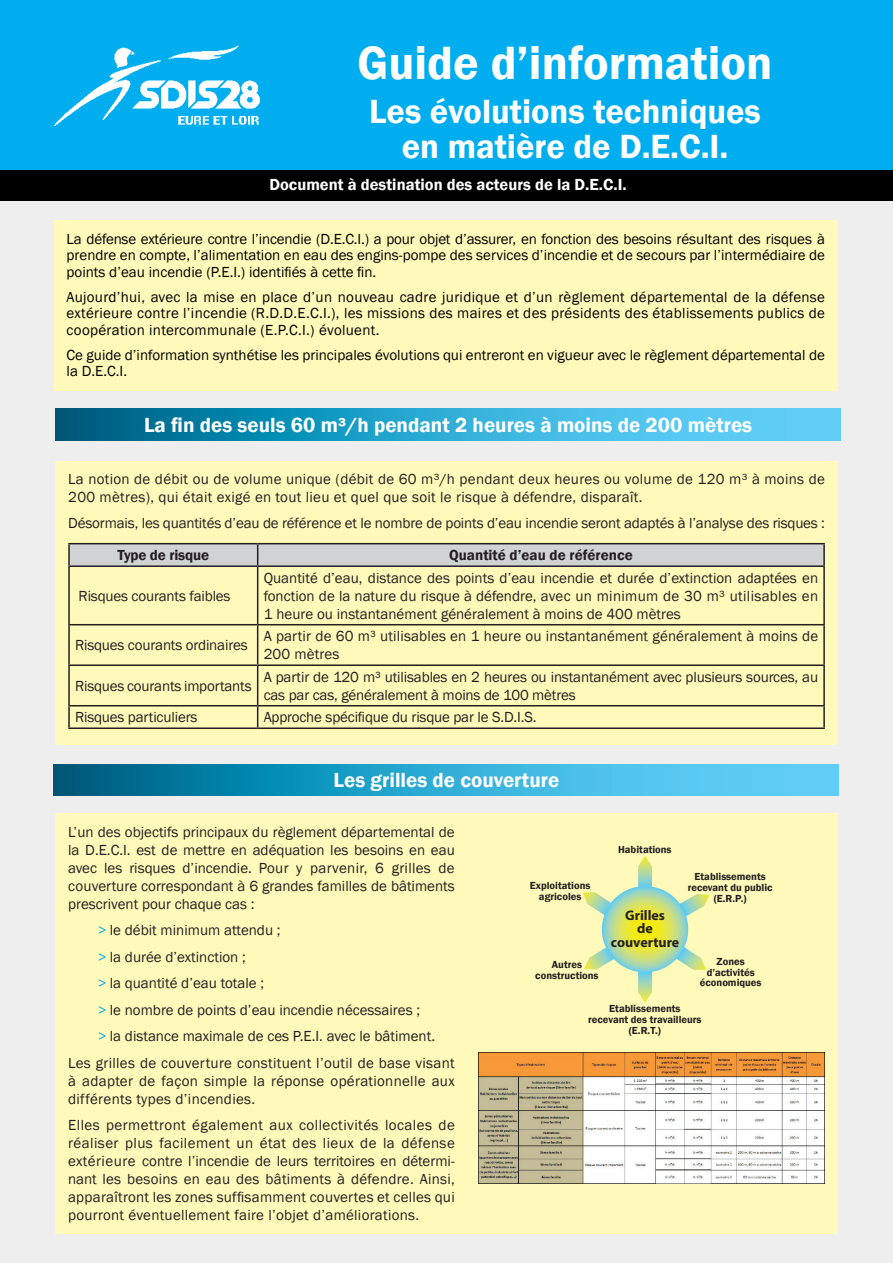
<style>
.page{position:relative;width:893px;height:1263px;background:#fff}
.page>*{position:absolute;margin:0;border:0;box-sizing:border-box;transform-origin:0 0}
.t1{font:600 48px "Franklin Gothic";color:#fff}
.t2{font:600 34.5px/35.2px "Franklin Gothic";color:#fff;text-align:center}
.t3{font:600 21px "Franklin Gothic";color:#fff}
.t4{font:600 16.5px "Franklin Gothic";color:#fff}
.t5{font:15px/18px "Franklin Gothic";color:#231f20;text-align:justify}
.t6{font:15px/16.5px "Franklin Gothic";color:#000;text-align:justify}
.t7{font:15px/18px "Franklin Gothic";letter-spacing:.02em;color:#231f20}
.t8{font:600 15px "Franklin Gothic";color:#231f20}
.t9{font:700 13.95px/13.4px "Myriad Pro";color:#231f20;text-align:center}
.t10{font:600 10.5px/10.6px "Franklin Gothic";color:#231f20;text-align:center}
.s1{color:#00aeef}
</style>
<div class="page">
<div style="left:0;top:0;width:893px;height:170px;background:#00aeef"></div>
<div style="left:0;top:171px;width:893px;height:31px;background:#000"></div>
<div style="left:0;top:202px;width:893px;height:1061px;background:#eeeeef"></div>
<div style="left:56px;top:461px;width:782px;height:284px;background:#fff9ba"></div>
<hr style="left:68px;top:543px;width:190px;height:1px;background:#231f20">
<hr style="left:68px;top:544px;width:2px;height:21px;background:#231f20">
<hr style="left:258px;top:543px;width:567px;height:1px;background:#231f20">
<div style="left:69px;top:544px;width:754px;height:21px;background:#d1d2d4"></div>
<hr style="left:823px;top:544px;width:2px;height:21px;background:#231f20">
<hr style="left:68px;top:565px;width:190px;height:2px;background:#231f20">
<hr style="left:68px;top:567px;width:2px;height:57px;background:#231f20">
<hr style="left:258px;top:565px;width:567px;height:2px;background:#231f20">
<hr style="left:257px;top:567px;width:1px;height:57px;background:#231f20">
<hr style="left:823px;top:567px;width:2px;height:57px;background:#231f20">
<hr style="left:68px;top:624px;width:190px;height:1px;background:#231f20">
<hr style="left:68px;top:625px;width:2px;height:39px;background:#231f20">
<hr style="left:258px;top:624px;width:567px;height:1px;background:#231f20">
<hr style="left:257px;top:625px;width:1px;height:39px;background:#231f20">
<hr style="left:823px;top:625px;width:2px;height:39px;background:#231f20">
<hr style="left:68px;top:664px;width:190px;height:2px;background:#231f20">
<hr style="left:68px;top:666px;width:2px;height:39px;background:#231f20">
<hr style="left:258px;top:664px;width:567px;height:2px;background:#231f20">
<hr style="left:257px;top:666px;width:1px;height:39px;background:#231f20">
<hr style="left:823px;top:666px;width:2px;height:39px;background:#231f20">
<hr style="left:68px;top:705px;width:190px;height:1px;background:#231f20">
<hr style="left:68px;top:706px;width:2px;height:21px;background:#231f20">
<hr style="left:258px;top:705px;width:567px;height:1px;background:#231f20">
<svg style="left:257px;top:706px;width:1px;height:21px"></svg>
<hr style="left:823px;top:706px;width:2px;height:21px;background:#231f20">
<hr style="left:68px;top:727px;width:190px;height:2px;background:#231f20">
<hr style="left:258px;top:727px;width:567px;height:2px;background:#231f20">
<img style="left:54px;top:46px;width:205px;height:79px">
<div style="left:54px;top:220px;width:784px;height:170px;background:#fff9ba"></div>
<svg style="left:56px;top:409px;width:785px;height:31px;background:#2da4cb"></svg>
<div style="left:55px;top:813px;width:782px;height:421px;background:#fff9ba"></div>
<svg style="left:54px;top:764px;width:785px;height:31px;background:#2da4cb"></svg>
<svg style="left:602px;top:886px;width:86px;height:86px;background:#c2dd7b"></svg>
<svg style="left:679px;top:894px;width:31px;height:22px"></svg>
<svg style="left:638px;top:856px;width:14px;height:31px"></svg>
<svg style="left:638px;top:972px;width:14px;height:30px"></svg>
<svg style="left:676px;top:947px;width:30px;height:23px"></svg>
<svg style="left:584px;top:947px;width:30px;height:22px"></svg>
<svg style="left:583px;top:892px;width:29px;height:23px"></svg>
<img style="left:478px;top:1053px;width:347px;height:130px">
<h1 class="t1" style="left:358px;top:33px;width:416px">Guide d’information</h1>
<h2 class="t2" style="left:369px;top:94px;width:393px">Les évolutions techniques en matière de D.E.C.I.</h2>
<p class="t4" style="left:269px;top:174px;width:359px">Document à destination des acteurs de la D.E.C.I.</p>
<p class="t6" style="left:67px;top:231px;width:760px">La défense extérieure contre l’incendie (D.E.C.I.) a pour objet d’assurer, en fonction des besoins résultant des risques à prendre en compte, l’alimentation en eau des engins-pompe des services d’incendie et de secours par l’intermédiaire de points d’eau incendie (P.E.I.) identifiés à cette fin.</p>
<p class="t6" style="left:67px;top:289px;width:760px">Aujourd’hui, avec la mise en place d’un nouveau cadre juridique et d’un règlement départemental de la défense extérieure contre l’incendie (R.D.D.E.C.I.), les missions des maires et des présidents des établissements publics de coopération intercommunale (E.P.C.I.) évoluent.</p>
<p class="t6" style="left:67px;top:347px;width:760px">Ce guide d’information synthétise les principales évolutions qui entreront en vigueur avec le règlement départemental de la D.E.C.I.</p>
<h3 class="t3" style="left:144px;top:412px;width:610px">La fin des seuls 60 m³/h pendant 2 heures à moins de 200 mètres</h3>
<p class="t7" style="left:68px;top:470px;width:758px">La notion de débit ou de volume unique (débit de 60 m³/h pendant deux heures ou volume de 120 m³ à moins de<br>200 mètres), qui était exigé en tout lieu et quel que soit le risque à défendre, disparaît.</p>
<p class="t5" style="left:68px;top:515px;width:758px">Désormais, les quantités d’eau de référence et le nombre de points d’eau incendie seront adaptés à l’analyse des risques :</p>
<p class="t8" style="left:118px;top:546px;width:93px">Type de risque</p>
<p class="t8" style="left:449px;top:546px;width:185px">Quantité d’eau de référence</p>
<p class="t5" style="left:79px;top:587px;width:153px">Risques courants faibles</p>
<p class="t5" style="left:264px;top:569px;width:556px">Quantité d’eau, distance des points d’eau incendie et durée d’extinction adaptées en fonction de la nature du risque à défendre, avec un minimum de 30 m³ utilisables en 1 heure ou instantanément généralement à moins de 400 mètres</p>
<p class="t5" style="left:75px;top:636px;width:174px">Risques courants ordinaires</p>
<p class="t5" style="left:264px;top:627px;width:556px">A partir de 60 m³ utilisables en 1 heure ou instantanément généralement à moins de<br>200 mètres</p>
<p class="t5" style="left:75px;top:677px;width:178px">Risques courants importants</p>
<p class="t5" style="left:264px;top:668px;width:556px">A partir de 120 m³ utilisables en 2 heures ou instantanément avec plusieurs sources, au cas par cas, généralement à moins de 100 mètres</p>
<p class="t5" style="left:75px;top:708px;width:124px">Risques particuliers</p>
<p class="t5" style="left:264px;top:708px;width:274px">Approche spécifique du risque par le S.D.I.S.</p>
<h3 class="t3" style="left:334px;top:767px;width:227px">Les grilles de couverture</h3>
<p class="t5" style="left:68px;top:823px;width:388px">L’un des objectifs principaux du règlement départemental de la D.E.C.I. est de mettre en adéquation les besoins en eau avec les risques d’incendie. Pour y parvenir, 6 grilles de couverture correspondant à 6 grandes familles de bâtiments prescrivent pour chaque cas :</p>
<p class="t5" style="left:98px;top:921px;width:184px"><span class="s1">&gt;</span> le débit minimum attendu ;</p>
<p class="t5" style="left:98px;top:948px;width:149px"><span class="s1">&gt;</span> la durée d’extinction ;</p>
<p class="t5" style="left:98px;top:975px;width:168px"><span class="s1">&gt;</span> la quantité d’eau totale ;</p>
<p class="t5" style="left:98px;top:1001px;width:324px"><span class="s1">&gt;</span> le nombre de points d’eau incendie nécessaires ;</p>
<p class="t5" style="left:98px;top:1028px;width:339px"><span class="s1">&gt;</span> la distance maximale de ces P.E.I. avec le bâtiment.</p>
<p class="t7" style="left:68px;top:1054px;width:388px">Les grilles de couverture constituent l’outil de base visant</p>
<p class="t7" style="left:68px;top:1072px;width:388px">à adapter de façon simple la réponse opérationnelle aux différents types d’incendies.</p>
<p class="t5" style="left:68px;top:1117px;width:388px">Elles permettront également aux collectivités locales de réaliser plus facilement un état des lieux de la défense extérieure contre l’incendie de leurs territoires en détermi&shy;nant les besoins en eau des bâtiments à défendre. Ainsi, apparaîtront les zones suffisamment couvertes et celles qui pourront éventuellement faire l’objet d’améliorations.</p>
<p class="t10" style="left:530px;top:880px;width:62px">Exploitations agricoles</p>
<p class="t10" style="left:618px;top:844px;width:55px">Habitations</p>
<p class="t9" style="left:611px;top:908px;width:70px">Grilles<br>de couverture</p>
<p class="t10" style="left:688px;top:871px;width:86px">Etablissements recevant du public (E.R.P.)</p>
<p class="t10" style="left:700px;top:956px;width:63px">Zones d’activités économiques</p>
<p class="t10" style="left:588px;top:1003px;width:115px">Etablissements recevant des travailleurs (E.R.T.)</p>
<p class="t10" style="left:535px;top:959px;width:65px">Autres constructions</p>
</div>
